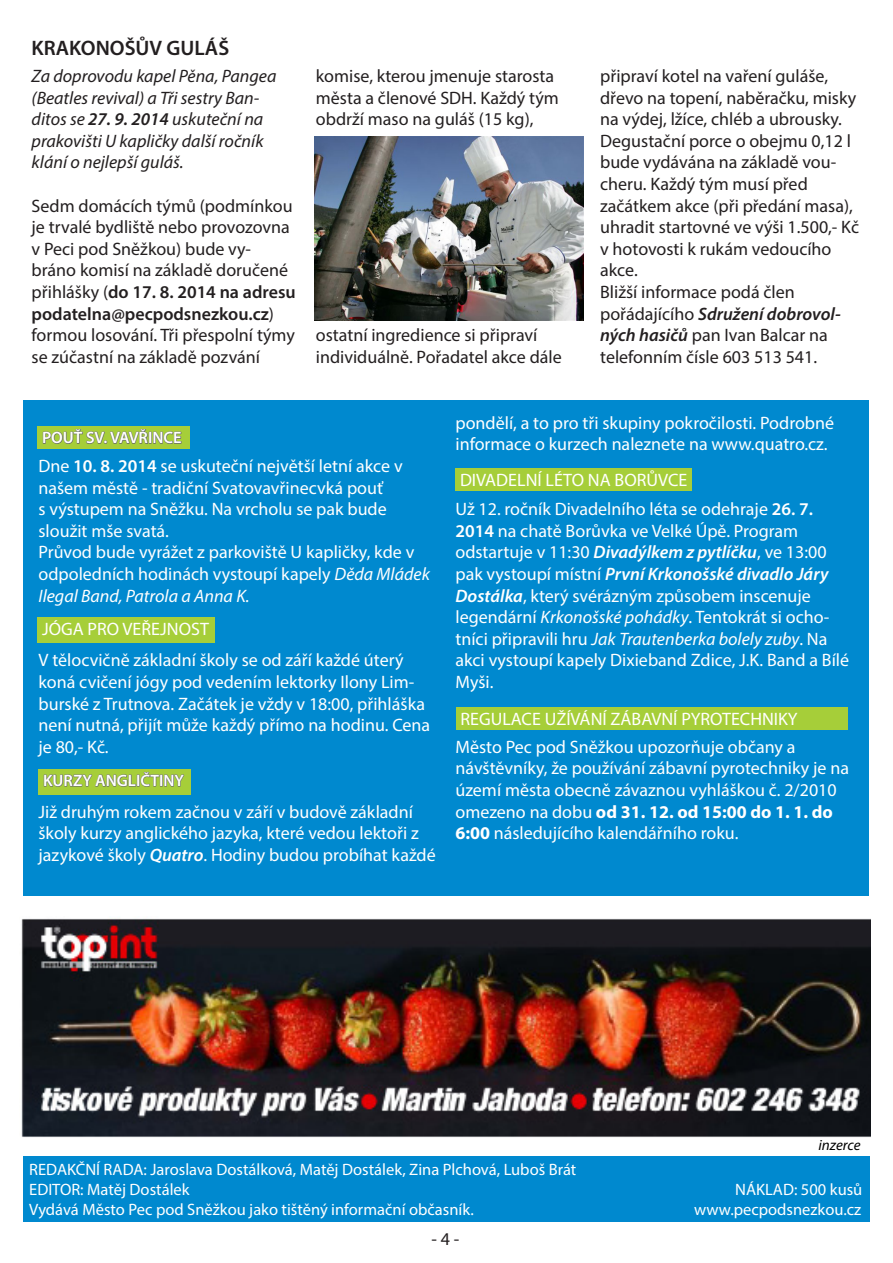
<style>
.page{position:relative;width:893px;height:1263px;background:#fff}
.page>*{position:absolute;margin:0;border:0;box-sizing:border-box;transform-origin:0 0}
.t1{font:600 21px "Myriad Pro";color:#231f20}
.t2{font:18px/21.6px "Myriad Pro";color:#fff}
.t3{font:18px/21.6px "Myriad Pro";color:#231f20}
.t4{font:italic 18px/21.6px "Myriad Pro";color:#231f20}
.t5{font:16.5px "Myriad Pro";color:#fff}
.t6{font:600 16.5px "Myriad Pro";color:#fff}
.t7{font:italic 15px "Myriad Pro";letter-spacing:-.005em;color:#000}
.s1{font-weight:600}
.s2{font-weight:600;font-style:italic}
.s3{font-style:italic}
.s4{font-weight:700}
</style>
<div class="page">
<div style="left:23px;top:1157px;width:847px;height:65px;background:#0089cf"></div>
<div style="left:24px;top:400px;width:845px;height:496px;background:#0089cf"></div>
<svg style="left:815px;top:1156px;width:48px;height:1px"></svg>
<div style="left:38px;top:426px;width:152px;height:23px;background:#a6ce39"></div>
<svg style="left:43px;top:429px;width:139px;height:15px"></svg>
<div style="left:39px;top:769px;width:152px;height:26px;background:#a6ce39"></div>
<svg style="left:43px;top:772px;width:142px;height:15px"></svg>
<img style="left:21px;top:918px;width:849px;height:219px">
<div style="left:38px;top:617px;width:177px;height:26px;background:#a6ce39"></div>
<div style="left:456px;top:707px;width:392px;height:23px;background:#a6ce39"></div>
<div style="left:455px;top:468px;width:237px;height:23px;background:#a6ce39"></div>
<img style="left:315px;top:136px;width:268px;height:185px">
<p class="t1" style="left:32px;top:35px;width:199px">KRAKONOŠŮV GULÁŠ</p>
<p class="t4" style="left:32px;top:65px;width:246px">Za doprovodu kapel Pěna, Pangea (Beatles revival) a Tři sestry Ban&shy;ditos se <span class="s1">27. 9. 2014</span> uskuteční na prakovišti U kapličky další ročník klání o nejlepší guláš.</p>
<p class="t3" style="left:32px;top:195px;width:266px">Sedm domácích týmů (podmínkou je trvalé bydliště nebo provozovna v Peci pod Sněžkou) bude vy&shy;bráno komisí na základě doručené přihlášky (<span class="s1">do 17. 8. 2014 na adresu podatelna@pecpodsnezkou.cz</span>) formou losování. Tři přespolní týmy se zúčastní na základě pozvání</p>
<p class="t6" style="left:42px;top:427px;width:141px">POUŤ SV. VAVŘINCE</p>
<p class="t3" style="left:316px;top:65px;width:244px">komise, kterou jmenuje starosta města a členové SDH. Každý tým obdrží maso na guláš (15 kg),</p>
<p class="t3" style="left:316px;top:324px;width:247px">ostatní ingredience si připraví individuálně. Pořadatel akce dále</p>
<p class="t3" style="left:600px;top:65px;width:258px">připraví kotel na vaření guláše, dřevo na topení, naběračku, misky na výdej, lžíce, chléb a ubrousky.</p>
<p class="t3" style="left:600px;top:130px;width:252px">Degustační porce o obejmu 0,12 l bude vydávána na základě vou-</p>
<p class="t3" style="left:600px;top:173px;width:260px">cheru. Každý tým musí před začátkem akce (při předání masa), uhradit startovné ve výši 1.500,- Kč v hotovosti k rukám vedoucího akce.</p>
<p class="t3" style="left:600px;top:281px;width:242px">Bližší informace podá člen pořádajícího <span class="s2">Sdružení dobrovol&shy;ných hasičů</span> pan Ivan Balcar na telefonním čísle 603 513 541.</p>
<p class="t2" style="left:455px;top:412px;width:380px">pondělí, a to pro tři skupiny pokročilosti. Podrobné informace o kurzech naleznete na www.quatro.cz.</p>
<p class="t2" style="left:39px;top:455px;width:366px">Dne <span class="s1">10. 8. 2014</span> se uskuteční největší letní akce v našem městě - tradiční Svatovavřinecvká pouť</p>
<p class="t2" style="left:39px;top:498px;width:350px">s výstupem na Sněžku. Na vrcholu se pak bude sloužit mše svatá.</p>
<p class="t2" style="left:39px;top:541px;width:393px">Průvod bude vyrážet z parkoviště U kapličky, kde v odpoledních hodinách vystoupí kapely <span class="s3">Děda Mládek<br>Ilegal Band, Patrola a Anna K.</span></p>
<p class="t2" style="left:42px;top:618px;width:168px">JÓGA PRO VEŘEJNOST</p>
<p class="t2" style="left:39px;top:649px;width:393px">V tělocvičně základní školy se od září každé úterý koná cvičení jógy pod vedením lektorky Ilony Lim&shy;burské z Trutnova. Začátek je vždy v 18:00, přihláška není nutná, přijít může každý přímo na hodinu. Cena je 80,- Kč.</p>
<p class="t6" style="left:43px;top:770px;width:142px">KURZY ANGLIČTINY</p>
<p class="t2" style="left:39px;top:800px;width:399px">Již druhým rokem začnou v září v budově základní školy kurzy anglického jazyka, které vedou lektoři z jazykové školy <span class="s2">Quatro</span>. Hodiny budou probíhat každé</p>
<p class="t2" style="left:460px;top:469px;width:229px">DIVADELNÍ LÉTO NA BORŮVCE</p>
<p class="t2" style="left:455px;top:498px;width:395px">Už 12. ročník Divadelního léta se odehraje <span class="s1">26. 7.<br>2014</span> na chatě Borůvka ve Velké Úpě. Program odstartuje v 11:30 <span class="s2">Divadýlkem z pytlíčku</span>, ve 13:00 pak vystoupí místní <span class="s2">První Krkonošské divadlo Járy Dostálka</span>, který svérázným způsobem inscenuje legendární <span class="s3">Krkonošské pohádky</span>. Tentokrát si ocho&shy;tníci připravili hru <span class="s3">Jak Trautenberka bolely zuby</span>. Na akci vystoupí kapely Dixieband Zdice, J.K. Band a Bílé Myši.</p>
<p class="t2" style="left:461px;top:708px;width:339px">REGULACE UŽÍVÁNÍ ZÁBAVNÍ PYROTECHNIKY</p>
<p class="t2" style="left:455px;top:736px;width:395px">Město Pec pod Sněžkou upozorňuje občany a návštěvníky, že používání zábavní pyrotechniky je na území města obecně závaznou vyhláškou č. 2/2010 omezeno na dobu <span class="s4">od 31. 12. od 15:00 do 1. 1. do 6:00</span> následujícího kalendářního roku.</p>
<p class="t7" style="left:818px;top:1136px;width:44px">inzerce</p>
<p class="t5" style="left:29px;top:1159px;width:549px">REDAKČNÍ RADA: Jaroslava Dostálková, Matěj Dostálek, Zina Plchová, Luboš Brát</p>
<p class="t5" style="left:29px;top:1179px;width:162px">EDITOR: Matěj Dostálek</p>
<p class="t5" style="left:735px;top:1179px;width:129px">NÁKLAD: 500 kusů</p>
<p class="t5" style="left:29px;top:1199px;width:446px">Vydává Město Pec pod Sněžkou jako tištěný informační občasník.</p>
<p class="t5" style="left:694px;top:1199px;width:169px">www.pecpodsnezkou.cz</p>
<p class="t3" style="left:431px;top:1228px;width:29px">- 4 -</p>
</div>
